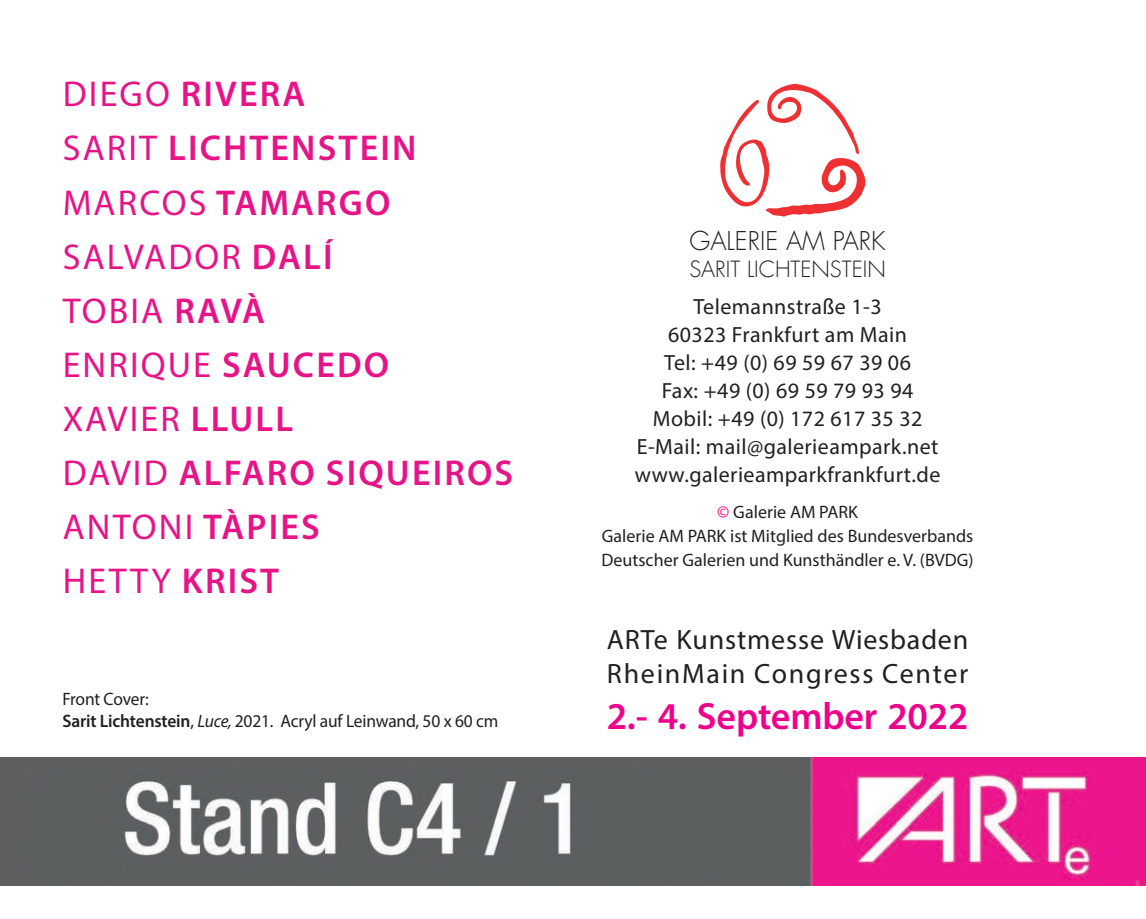
<style>
.page{position:relative;width:1146px;height:919px;background:#fff}
.page>*{position:absolute;margin:0;border:0;box-sizing:border-box;transform-origin:0 0}
.t1{font:600 38px "Myriad Pro";letter-spacing:-.005em;color:#ed028c}
.t2{font:600 36px/54px "Myriad Pro";letter-spacing:.06em;color:#e61487}
.t3{font:28px/33.6px "Myriad Pro";letter-spacing:.045em;color:#231f20}
.t4{font:300 25.2px "Futura LT";color:#231f20}
.t5{font:22px/28px "Myriad Pro";letter-spacing:.02em;color:#231f20;text-align:center}
.t6{font:300 21.8px "Futura LT";color:#231f20}
.t7{font:18px/24px "Myriad Pro";color:#231f20;text-align:center}
.s1{font-weight:400}
.s2{font-weight:600}
.s3{font-style:italic}
.s4{color:#ed028c}
</style>
<div class="page">
<svg style="left:720px;top:84px;width:145px;height:133px"></svg>
<img style="left:0;top:757px;width:1145px;height:128px">
<h2 class="t2" style="left:63px;top:66px;width:452px"><span class="s1">DIEGO</span> RIVERA<br><span class="s1">SARIT</span> LICHTENSTEIN<br><span class="s1">MARCOS</span> TAMARGO<br><span class="s1">SALVADOR</span> DALÍ<br><span class="s1">TOBIA</span> RAVÀ<br><span class="s1">ENRIQUE</span> SAUCEDO<br><span class="s1">XAVIER</span> LLULL<br><span class="s1">DAVID</span> ALFARO SIQUEIROS<br><span class="s1">ANTONI</span> TÀPIES<br><span class="s1">HETTY</span> KRIST</h2>
<p class="t7" style="left:62px;top:688px;width:437px;line-height:21.6px;text-align:left">Front Cover:<br><span class="s2">Sarit Lichtenstein</span>, <span class="s3">Luce,</span> 2021. Acryl auf Leinwand, 50 x 60 cm</p>
<h3 class="t4" style="left:689px;top:226px;width:198px">GALERIE AM PARK</h3>
<p class="t6" style="left:689px;top:255px;width:198px">SARIT LICHTENSTEIN</p>
<p class="t5" style="left:634px;top:292px;width:307px">Telemannstraße 1-3<br>60323 Frankfurt am Main<br>Tel: +49 (0) 69 59 67 39 06<br>Fax: +49 (0) 69 59 79 93 94<br>Mobil: +49 (0) 172 617 35 32<br>E-Mail: mail@galerieampark.net www.galerieamparkfrankfurt.de</p>
<p class="t7" style="left:601px;top:500px;width:373px"><span class="s4">©</span> Galerie AM PARK<br>Galerie AM PARK ist Mitglied des Bundesverbands<br>Deutscher Galerien und Kunsthändler e. V. (BVDG)</p>
<h3 class="t3" style="left:606px;top:622px;width:363px">ARTe Kunstmesse Wiesbaden<br>RheinMain Congress Center</h3>
<h1 class="t1" style="left:606px;top:691px;width:363px">2.- 4. September 2022</h1>
</div>
